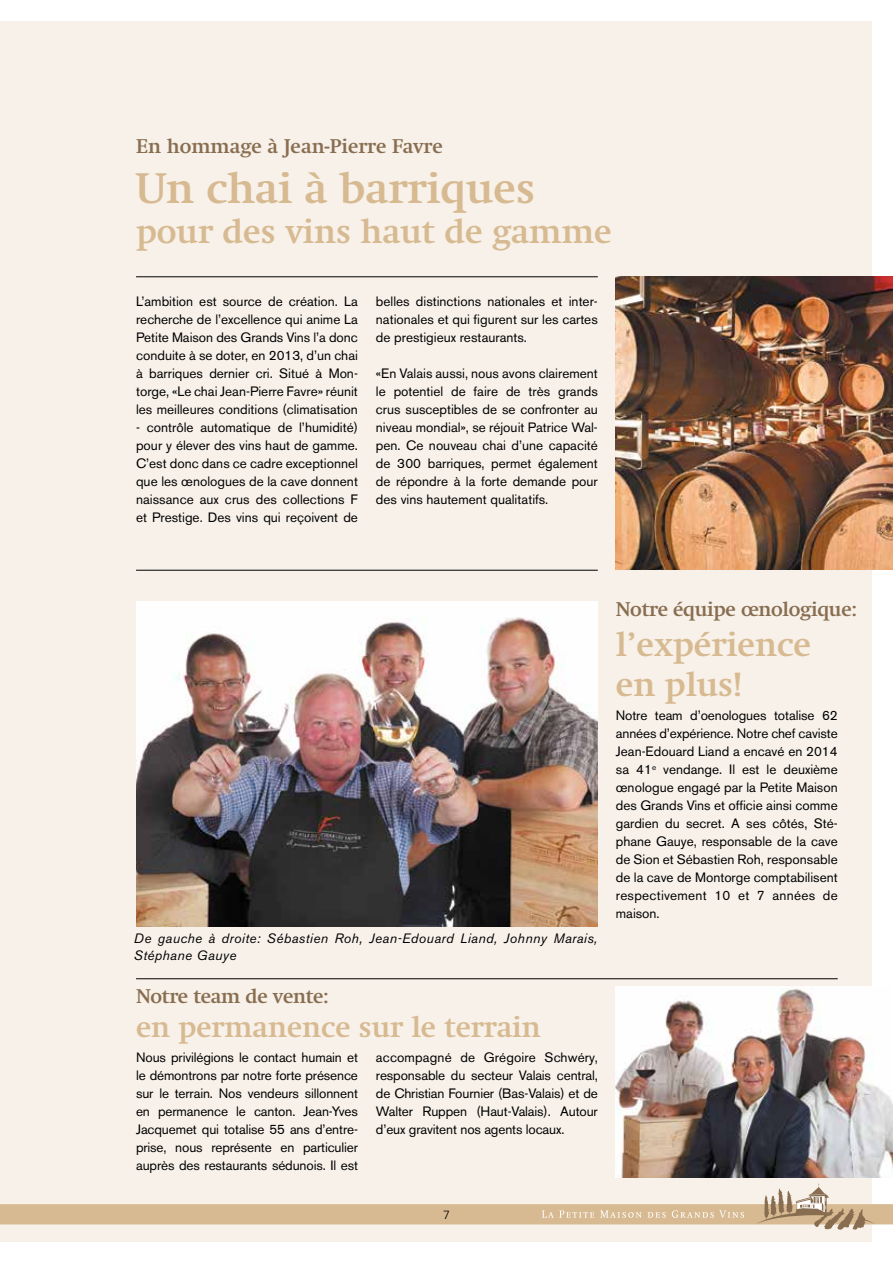
<style>
.page{position:relative;width:893px;height:1263px;background:#fff}
.page>*{position:absolute;margin:0;border:0;box-sizing:border-box;transform-origin:0 0}
.t1{font:700 42px "Swift";color:#d7ba91}
.t2{font:700 33px/39.6px "Swift";color:#d7ba91}
.t3{font:700 28.5px "Swift";color:#d7ba91}
.t4{font:700 19.5px "Swift";letter-spacing:-.015em;color:#886d50}
.t5{font:13.5px/18px "Akzidenz Grotesk BE";color:#000;text-align:justify}
.t6{font:italic 13.5px/16.2px "Akzidenz Grotesk BE";letter-spacing:.03em;color:#000}
.t7{font:300 12px "Univers";color:#000}
</style>
<div class="page">
<div style="left:0;top:21px;width:872px;height:1221px;background:#f7f1e9"></div>
<img style="left:136px;top:602px;width:462px;height:324px">
<hr style="left:136px;top:276px;width:462px;height:1px;background:#000">
<hr style="left:136px;top:570px;width:462px;height:1px;background:#000">
<hr style="left:136px;top:978px;width:702px;height:1px;background:#000">
<img style="left:616px;top:276px;width:277px;height:294px">
<img style="left:616px;top:986px;width:277px;height:192px">
<svg style="left:0;top:1183px;width:893px;height:47px"></svg>
<h3 class="t4" style="left:136px;top:135px;width:308px">En hommage à Jean-Pierre Favre</h3>
<h1 class="t1" style="left:136px;top:164px;width:400px">Un chai à barriques</h1>
<h2 class="t2" style="left:136px;top:212px;width:477px">pour des vins haut de gamme</h2>
<p class="t5" style="left:136px;top:292px;width:223px">L’ambition est source de création. La recherche de l’excellence qui anime La Petite Maison des Grands Vins l’a donc conduite à se doter, en 2013, d’un chai à barriques dernier cri. Situé à Mon&shy;torge, «Le chai Jean-Pierre Favre» réunit les meilleures conditions (climatisation</p>
<p class="t5" style="left:136px;top:418px;width:223px">- contrôle automatique de l’humidité) pour y élever des vins haut de gamme.<br>C’est donc dans ce cadre exceptionnel que les œnologues de la cave donnent naissance aux crus des collections F et Prestige. Des vins qui reçoivent de</p>
<p class="t5" style="left:376px;top:292px;width:223px">belles distinctions nationales et inter&shy;nationales et qui figurent sur les cartes de prestigieux restaurants.</p>
<p class="t5" style="left:376px;top:364px;width:223px">«En Valais aussi, nous avons clairement le potentiel de faire de très grands crus susceptibles de se confronter au niveau mondial», se réjouit Patrice Wal&shy;pen. Ce nouveau chai d’une capacité de 300 barriques, permet également de répondre à la forte demande pour des vins hautement qualitatifs.</p>
<p class="t6" style="left:134px;top:930px;width:465px">De gauche à droite: Sébastien Roh, Jean-Edouard Liand, Johnny Marais,<br>Stéphane Gauye</p>
<h3 class="t4" style="left:136px;top:984px;width:194px">Notre team de vente:</h3>
<h3 class="t3" style="left:136px;top:1010px;width:406px">en permanence sur le terrain</h3>
<p class="t5" style="left:136px;top:1048px;width:223px">Nous privilégions le contact humain et le démontrons par notre forte présence sur le terrain. Nos vendeurs sillonnent en permanence le canton. Jean-Yves Jacquemet qui totalise 55 ans d’entre&shy;prise, nous représente en particulier auprès des restaurants sédunois. Il est</p>
<p class="t5" style="left:376px;top:1048px;width:223px">accompagné de Grégoire Schwéry, responsable du secteur Valais central, de Christian Fournier (Bas-Valais) et de Walter Ruppen (Haut-Valais). Autour d’eux gravitent nos agents locaux.</p>
<p class="t7" style="left:443px;top:1207px;width:8px">7</p>
<h3 class="t4" style="left:616px;top:598px;width:243px">Notre équipe œnologique:</h3>
<h2 class="t2" style="left:616px;top:625px;width:197px">l’expérience en plus!</h2>
<p class="t5" style="left:616px;top:706px;width:223px">Notre team d’oenologues totalise 62 années d’expérience. Notre chef caviste Jean-Edouard Liand a encavé en 2014 sa 41<sup>e</sup> vendange. Il est le deuxième œnologue engagé par la Petite Maison des Grands Vins et officie ainsi comme gardien du secret. A ses côtés, Sté&shy;phane Gauye, responsable de la cave de Sion et Sébastien Roh, responsable de la cave de Montorge comptabilisent respectivement 10 et 7 années de maison.</p>
</div>
